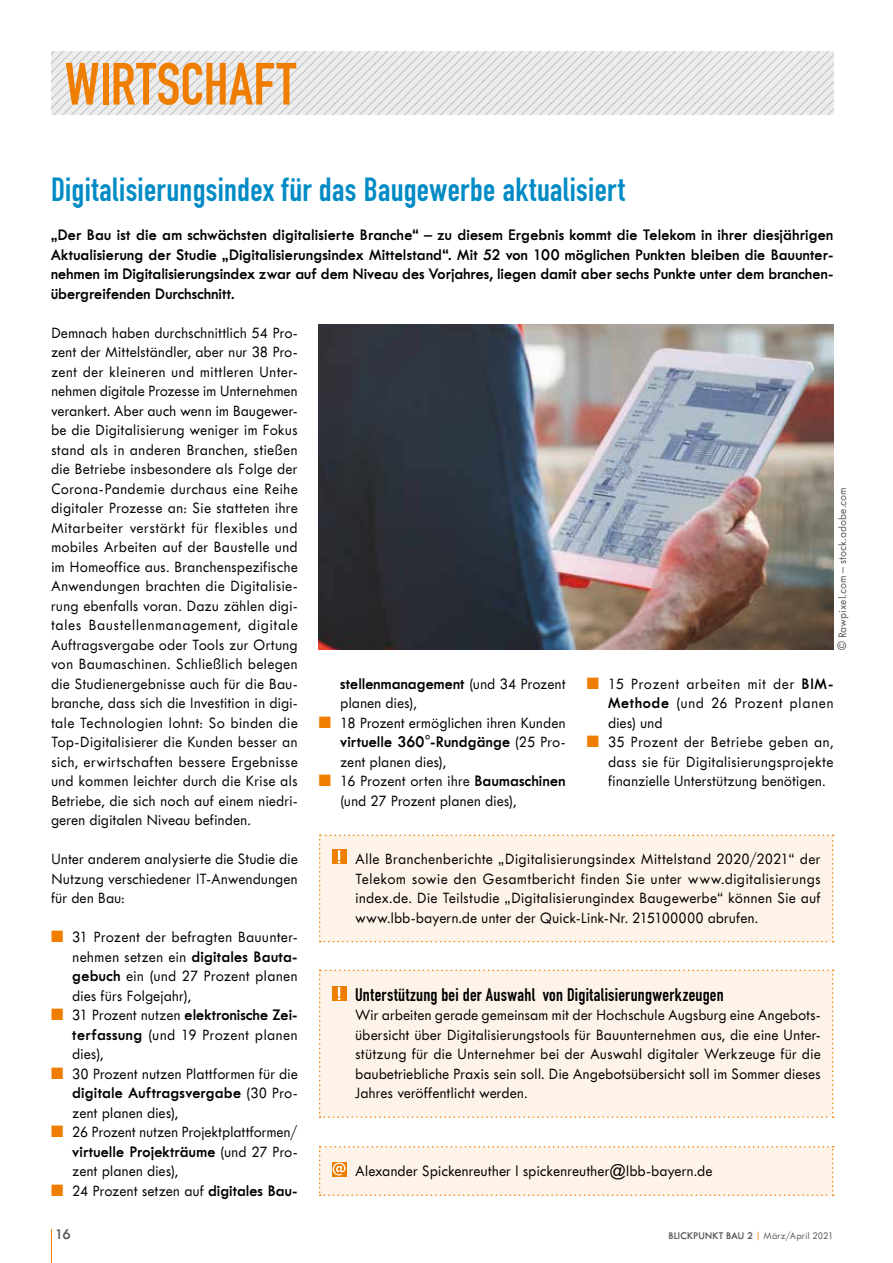
<style>
.page{position:relative;width:893px;height:1263px;background:#fff}
.page>*{position:absolute;margin:0;border:0;box-sizing:border-box;transform-origin:0 0}
.t1{font:58.5px "DIN Engschrift";letter-spacing:.01em;color:#ef7d00}
.t2{font:33px "DIN Engschrift";letter-spacing:.01em;color:#008bc5}
.t3{font:18px "DIN Engschrift";letter-spacing:.01em;color:#000}
.t4{font:500 16.5px/19.5px "Tw Cen MT Std Semi";letter-spacing:.005em;color:#000;text-align:justify}
.t5{font:600 16.5px/19.5px "Tw Cen MT Std";letter-spacing:.005em;color:#000;text-align:justify}
.t6{font:600 15px "Tw Cen MT Std";color:#575756}
.t7{font:500 12px "Tw Cen MT Std Semi";letter-spacing:.015em;color:#575756}
.t8{font:600 10.5px "Tw Cen MT Std";letter-spacing:.015em;color:#575756}
.s1{color:#ef7d00}
.s2{font-family:"Tw Cen MT Std";font-weight:600}
.s3{font-family:"Tw Cen MT Std Semi";font-weight:500}
.s4{font-family:"Tw Cen MT Std Semi";font-weight:500;color:#ef7d00}
</style>
<div class="page">
<svg style="left:51px;top:51px;width:782px;height:64px;background:#e5e5e6"></svg>
<hr style="left:51px;top:1229px;width:1px;height:34px;background:#ef7d00">
<img style="left:319px;top:324px;width:514px;height:326px">
<div style="left:319px;top:834px;width:515px;height:108px;background:#fef3e8"></div>
<div style="left:319px;top:969px;width:515px;height:149px;background:#fef3e8"></div>
<div style="left:319px;top:1146px;width:515px;height:50px;background:#fef3e8"></div>
<h1 class="t1" style="left:65px;top:50px;width:233px">Wirtschaft</h1>
<h2 class="t2" style="left:51px;top:170px;width:576px">Digitalisierungsindex für das Baugewerbe aktualisiert</h2>
<p class="t5" style="left:51px;top:225px;width:784px">„Der Bau ist die am schwächsten digitalisierte Branche“ – zu diesem Ergebnis kommt die Telekom in ihrer diesjährigen Aktualisierung der Studie „Digitalisierungsindex Mittelstand“. Mit 52 von 100 möglichen Punkten bleiben die Bauunter&shy;nehmen im Digitalisierungsindex zwar auf dem Niveau des Vorjahres, liegen damit aber sechs Punkte unter dem branchen&shy;übergreifenden Durchschnitt.</p>
<p class="t4" style="left:51px;top:323px;width:248px">Demnach haben durchschnittlich 54 Pro&shy;zent der Mittelständler, aber nur 38 Pro&shy;zent der kleineren und mittleren Unter&shy;nehmen digitale Prozesse im Unternehmen verankert. Aber auch wenn im Baugewer&shy;be die Digitalisierung weniger im Fokus stand als in anderen Branchen, stießen die Betriebe insbesondere als Folge der Corona-Pandemie durchaus eine Reihe digitaler Prozesse an: Sie statteten ihre Mitarbeiter verstärkt für flexibles und mobiles Arbeiten auf der Baustelle und im Homeoffice aus. Branchenspezifische Anwendungen brachten die Digitalisie&shy;rung ebenfalls voran. Dazu zählen digi&shy;tales Baustellenmanagement, digitale Auftragsvergabe oder Tools zur Ortung von Baumaschinen. Schließlich belegen die Studienergebnisse auch für die Bau&shy;branche, dass sich die Investition in digi&shy;tale Technologien lohnt: So binden die Top-Digitalisierer die Kunden besser an sich, erwirtschaften bessere Ergebnisse und kommen leichter durch die Krise als Betriebe, die sich noch auf einem niedri&shy;geren digitalen Niveau befinden.</p>
<p class="t4" style="left:51px;top:850px;width:248px">Unter anderem analysierte die Studie die Nutzung verschiedener IT-Anwendungen für den Bau:</p>
<p class="t4" style="left:72px;top:928px;width:227px;text-indent:-21px"><span class="s1">■</span> 31 Prozent der befragten Bauunter&shy;nehmen setzen ein <span class="s2">digitales Bauta&shy;gebuch</span> ein (und 27 Prozent planen dies fürs Folgejahr),</p>
<p class="t5" style="left:51px;top:1005px;width:248px"><span class="s1">■</span> <span class="s3">31 Prozent nutzen</span> elektronische Zei-</p>
<p class="t4" style="left:72px;top:1025px;width:227px"><span class="s2">terfassung</span> (und 19 Prozent planen dies),</p>
<p class="t4" style="left:51px;top:1064px;width:248px"><span class="s1">■</span> 30 Prozent nutzen Plattformen für die</p>
<p class="t5" style="left:72px;top:1083px;width:227px">digitale Auftragsvergabe <span class="s3">(30 Pro-</span></p>
<p class="t4" style="left:72px;top:1103px;width:108px">zent planen dies),</p>
<p class="t4" style="left:51px;top:1123px;width:248px"><span class="s1">■</span> 26 Prozent nutzen Projektplattformen/</p>
<p class="t5" style="left:72px;top:1142px;width:227px">virtuelle Projekträume <span class="s3">(und 27 Pro-</span></p>
<p class="t4" style="left:72px;top:1162px;width:108px">zent planen dies),</p>
<p class="t4" style="left:51px;top:1181px;width:248px"><span class="s1">■</span> 24 Prozent setzen auf <span class="s2">digitales Bau-</span></p>
<p class="t5" style="left:340px;top:674px;width:227px">stellenmanagement <span class="s3">(und 34 Prozent</span></p>
<p class="t4" style="left:340px;top:694px;width:78px">planen dies),</p>
<p class="t4" style="left:319px;top:713px;width:248px"><span class="s1">■</span> 18 Prozent ermöglichen ihren Kunden</p>
<p class="t5" style="left:340px;top:732px;width:227px">virtuelle 360°-Rundgänge <span class="s3">(25 Pro-</span></p>
<p class="t4" style="left:340px;top:752px;width:108px">zent planen dies),</p>
<p class="t4" style="left:340px;top:772px;width:227px;text-indent:-21px"><span class="s1">■</span> 16 Prozent orten ihre <span class="s2">Baumaschinen </span>(und 27 Prozent planen dies),</p>
<p class="t7" style="left:836px;top:650px;width:164px;rotate:-90deg">© Rawpixel.com – stock.adobe.com</p>
<p class="t4" style="left:608px;top:674px;width:227px;text-indent:-21px"><span class="s1">■</span> 15 Prozent arbeiten mit der <span class="s2">BIM-Methode</span> (und 26 Prozent planen dies) und</p>
<p class="t4" style="left:608px;top:733px;width:227px;text-indent:-21px"><span class="s1">■</span> 35 Prozent der Betriebe geben an, dass sie für Digitalisierungsprojekte finanzielle Unterstützung benötigen.</p>
<p class="t4" style="left:355px;top:850px;width:467px">Alle Branchenberichte „Digitalisierungsindex Mittelstand 2020/2021“ der Telekom sowie den Gesamtbericht finden Sie unter www.digitalisierungs index.de. Die Teilstudie „Digitalisierungindex Baugewerbe“ können Sie auf www.lbb-bayern.de unter der Quick-Link-Nr. 215100000 abrufen.</p>
<p class="t3" style="left:355px;top:984px;width:370px">Unterstützung bei der Auswahl von Digitalisierungwerkzeugen</p>
<p class="t4" style="left:355px;top:1006px;width:467px">Wir arbeiten gerade gemeinsam mit der Hochschule Augsburg eine Angebots&shy;übersicht über Digitalisierungstools für Bauunternehmen aus, die eine Unter&shy;stützung für die Unternehmer bei der Auswahl digitaler Werkzeuge für die baubetriebliche Praxis sein soll. Die Angebotsübersicht soll im Sommer dieses Jahres veröffentlicht werden.</p>
<p class="t4" style="left:355px;top:1162px;width:359px">Alexander Spickenreuther l spickenreuther@lbb-bayern.de</p>
<p class="t6" style="left:55px;top:1226px;width:17px">16</p>
<p class="t8" style="left:668px;top:1230px;width:167px">BLICKPUNKT BAU 2 <span class="s4">|</span> <span class="s3">März/April 2021</span></p>
</div>
